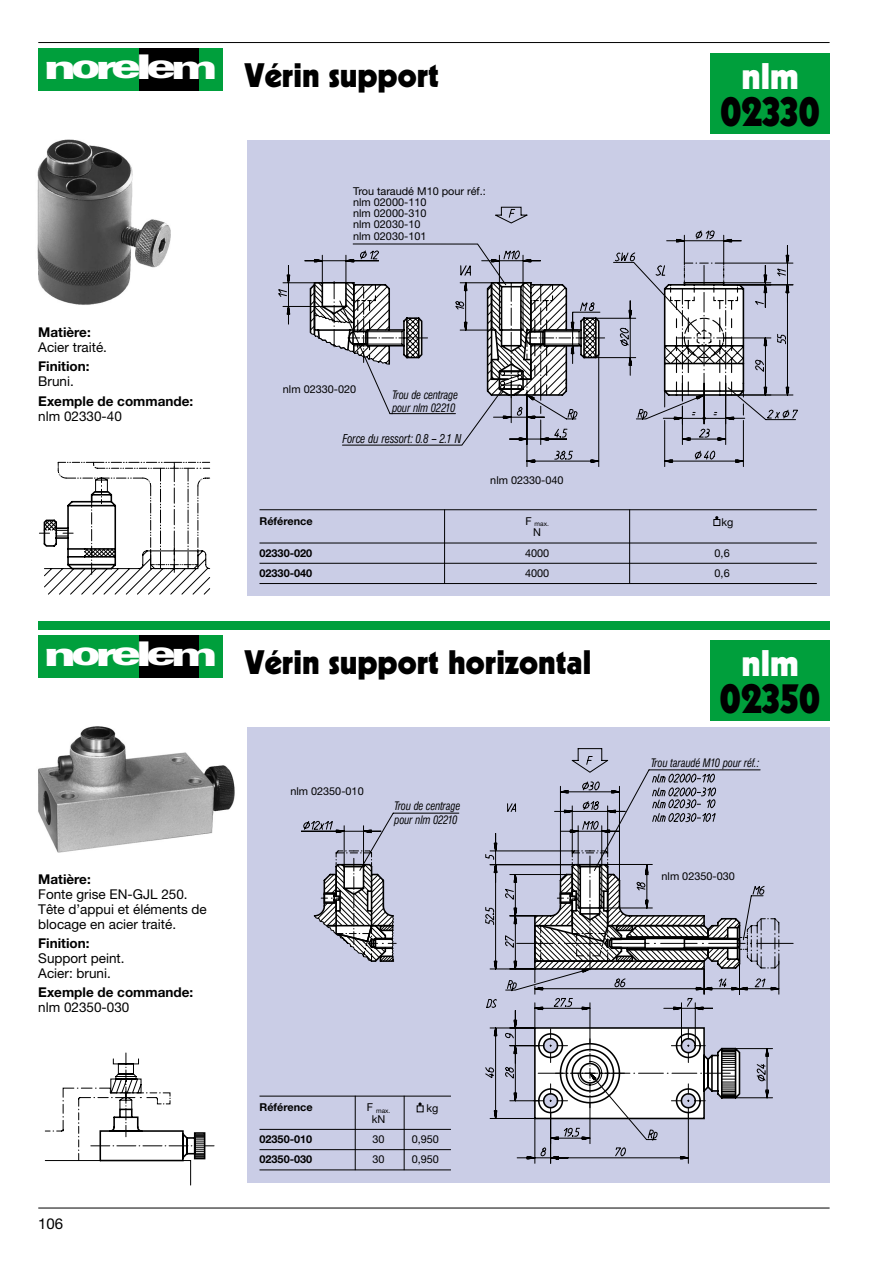
<style>
.page{position:relative;width:893px;height:1262px;background:#fff}
.page>*{position:absolute;margin:0;border:0;box-sizing:border-box;transform-origin:0 0}
.t1{font:900 42px "Kabel";color:#000;scale:.96 1}
.t2{font:900 36px "Kabel";color:#fff}
.t3{font:900 34.05px "Univers";letter-spacing:-.115em;color:#fff;scale:1.44 1}
.t4{font:900 33px "Kabel";color:#000}
.t5{font:15px "Helvetica Neue";color:#000}
.t6{font:13.5px/15px "Helvetica Neue";color:#000}
.t7{font:700 13.5px "Helvetica Neue";color:#000}
.t8{font:italic 300 12.75px "Helvetica Con BQ";color:#000;scale:.91 1}
.t9{font:italic 300 12.15px/12.1px "Helvetica Con BQ";color:#000;scale:.91 1}
.t10{font:10.8px/11.2px "Helvetica Neue";color:#000}
.t11{font:700 10.8px "Helvetica Neue";color:#000}
.t12{font:6.45px "Helvetica Neue";color:#000}
</style>
<div class="page">
<hr style="left:38px;top:1207px;width:791px;height:1px;background:#000">
<div style="left:710px;top:640px;width:119px;height:81px;background:#009f3c"></div>
<div style="left:710px;top:53px;width:119px;height:81px;background:#009f3c"></div>
<hr style="left:38px;top:42px;width:791px;height:1px;background:#000">
<div style="left:247px;top:140px;width:582px;height:455px;background:#cacde6"></div>
<div style="left:38px;top:621px;width:791px;height:8px;background:#009f3c"></div>
<div style="left:247px;top:727px;width:582px;height:455px;background:#cacde6"></div>
<img style="left:37px;top:139px;width:134px;height:166px">
<img style="left:38px;top:726px;width:197px;height:127px">
<div style="left:38px;top:48px;width:185px;height:43px;background:#009f3c"></div>
<div style="left:139px;top:48px;width:60px;height:43px;background:#000"></div>
<div style="left:38px;top:635px;width:185px;height:43px;background:#009f3c"></div>
<div style="left:139px;top:635px;width:60px;height:43px;background:#000"></div>
<hr style="left:259px;top:509px;width:557px;height:1px;background:#000">
<hr style="left:259px;top:542px;width:557px;height:1px;background:#000">
<hr style="left:259px;top:563px;width:557px;height:1px;background:#000">
<hr style="left:259px;top:583px;width:557px;height:1px;background:#000">
<div style="left:713px;top:519px;width:7px;height:7px;border:1px solid #000"></div>
<hr style="left:444px;top:509px;width:1px;height:75px;background:#000">
<hr style="left:629px;top:509px;width:1px;height:75px;background:#000">
<hr style="left:259px;top:1095px;width:192px;height:1px;background:#000">
<hr style="left:259px;top:1129px;width:192px;height:1px;background:#000">
<hr style="left:259px;top:1149px;width:192px;height:1px;background:#000">
<hr style="left:259px;top:1169px;width:192px;height:1px;background:#000">
<hr style="left:355px;top:1095px;width:1px;height:75px;background:#000">
<hr style="left:404px;top:1095px;width:1px;height:75px;background:#000">
<svg style="left:285px;top:207px;width:508px;height:260px"></svg>
<svg style="left:39px;top:461px;width:172px;height:134px"></svg>
<svg style="left:293px;top:748px;width:501px;height:418px"></svg>
<svg style="left:44px;top:1052px;width:171px;height:134px"></svg>
<div style="left:327px;top:175px;width:163px;height:68px;background:#cacde6"></div>
<div style="left:283px;top:385px;width:89px;height:21px;background:#cacde6"></div>
<div style="left:290px;top:787px;width:89px;height:21px;background:#cacde6"></div>
<div style="left:661px;top:872px;width:85px;height:21px;background:#cacde6"></div>
<h3 class="t3" style="left:44px;top:54px;width:122px">norelem</h3>
<h3 class="t4" style="left:244px;top:63px;width:196px">Vérin support</h3>
<p class="t10" style="left:353px;top:186px;width:134px">Trou taraudé M10 pour réf.: nlm 02000-110<br>nlm 02000-310<br>nlm 02030-10<br>nlm 02030-101</p>
<h2 class="t2" style="left:741px;top:63px;width:59px">nlm</h2>
<h1 class="t1" style="left:720px;top:96px;width:106px">02330</h1>
<p class="t7" style="left:38px;top:327px;width:54px">Matière:</p>
<p class="t6" style="left:38px;top:341px;width:70px">Acier traité.</p>
<p class="t7" style="left:38px;top:362px;width:53px">Finition:</p>
<p class="t6" style="left:38px;top:375px;width:37px">Bruni.</p>
<p class="t7" style="left:38px;top:396px;width:156px">Exemple de commande:</p>
<p class="t6" style="left:38px;top:410px;width:85px">nlm 02330-40</p>
<h3 class="t3" style="left:44px;top:641px;width:122px">norelem</h3>
<p class="t7" style="left:38px;top:874px;width:54px">Matière:</p>
<p class="t6" style="left:38px;top:887px;width:170px">Fonte grise EN-GJL 250.<br>Tête d’appui et éléments de blocage en acier traité.</p>
<p class="t7" style="left:38px;top:938px;width:53px">Finition:</p>
<p class="t6" style="left:38px;top:952px;width:88px">Support peint.<br>Acier: bruni.</p>
<p class="t7" style="left:38px;top:987px;width:156px">Exemple de commande:</p>
<p class="t6" style="left:38px;top:1001px;width:93px">nlm 02350-030</p>
<p class="t10" style="left:283px;top:384px;width:75px">nlm 02330-020</p>
<p class="t9" style="left:392px;top:390px;width:74px">Trou de centrage pour nlm 02210</p>
<p class="t8" style="left:342px;top:434px;width:132px">Force du ressort: 0.8 – 2.1 N</p>
<p class="t10" style="left:490px;top:476px;width:75px">nlm 02330-040</p>
<p class="t11" style="left:259px;top:517px;width:55px">Référence</p>
<p class="t12" style="left:525px;top:521px;width:25px"><sup>F</sup> max.</p>
<p class="t10" style="left:721px;top:517px;width:13px">kg</p>
<p class="t10" style="left:533px;top:528px;width:9px">N</p>
<p class="t11" style="left:259px;top:549px;width:54px">02330-020</p>
<p class="t10" style="left:525px;top:548px;width:26px">4000</p>
<p class="t10" style="left:714px;top:548px;width:17px">0,6</p>
<p class="t11" style="left:259px;top:569px;width:54px">02330-040</p>
<p class="t10" style="left:525px;top:568px;width:26px">4000</p>
<p class="t10" style="left:714px;top:568px;width:17px">0,6</p>
<h3 class="t4" style="left:244px;top:649px;width:348px">Vérin support horizontal</h3>
<h2 class="t2" style="left:741px;top:649px;width:59px">nlm</h2>
<h1 class="t1" style="left:719px;top:682px;width:106px">02350</h1>
<p class="t10" style="left:290px;top:786px;width:75px">nlm 02350-010</p>
<p class="t9" style="left:394px;top:801px;width:74px;line-height:13.4px">Trou de centrage pour nlm 02210</p>
<p class="t9" style="left:650px;top:758px;width:120px">Trou taraudé M10 pour réf.:</p>
<p class="t10" style="left:661px;top:871px;width:75px">nlm 02350-030</p>
<h3 class="t5" style="left:38px;top:1218px;width:27px">106</h3>
<p class="t11" style="left:259px;top:1103px;width:55px">Référence</p>
<p class="t12" style="left:367px;top:1108px;width:25px"><sup>F</sup> max.</p>
<p class="t10" style="left:426px;top:1103px;width:13px">kg</p>
<p class="t10" style="left:372px;top:1114px;width:15px">kN</p>
<p class="t11" style="left:259px;top:1135px;width:54px">02350-010</p>
<p class="t10" style="left:372px;top:1134px;width:14px">30</p>
<p class="t10" style="left:412px;top:1134px;width:29px">0,950</p>
<p class="t11" style="left:259px;top:1155px;width:54px">02350-030</p>
<p class="t10" style="left:372px;top:1154px;width:14px">30</p>
<p class="t10" style="left:412px;top:1154px;width:29px">0,950</p>
</div>
